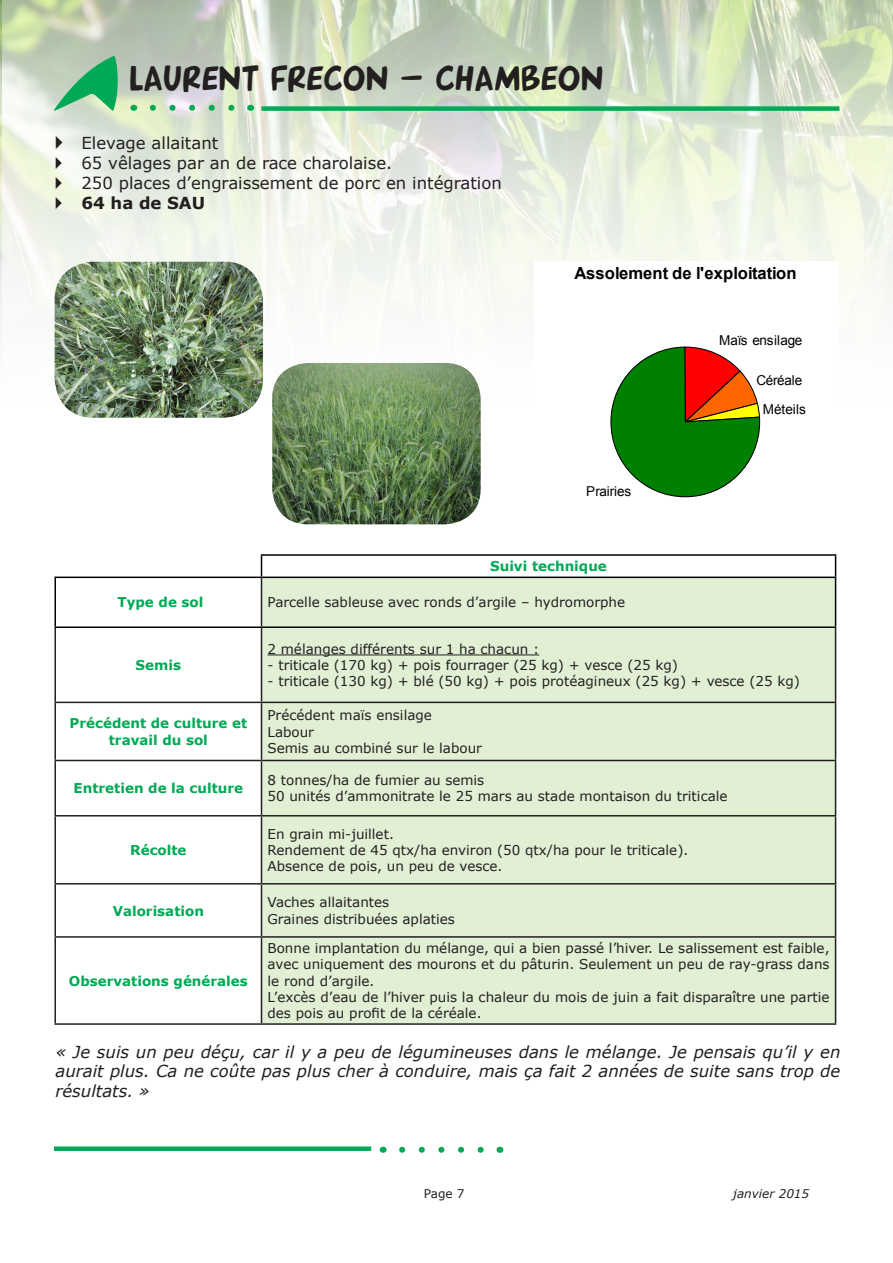
<style>
.page{position:relative;width:893px;height:1263px;background:#fff}
.page>*{position:absolute;margin:0;border:0;box-sizing:border-box;transform-origin:0 0}
.t1{font:34.5px "Arnold 21";color:#231f20}
.t2{font:700 16.8px "Arial";letter-spacing:.005em;color:#000}
.t3{font:italic 16.5px/19.8px "Verdana";color:#231f20;text-align:justify}
.t4{font:16.5px/19.8px "Verdana";color:#231f20}
.t5{font:700 16.5px "Verdana";color:#231f20}
.t6{font:13.65px/29.2px "Arial";letter-spacing:-.02em;color:#000;text-align:center}
.t7{font:13.5px/16.2px "Verdana";color:#231f20}
.t8{font:700 13.5px/16.2px "Verdana";color:#00a955;text-align:center}
.t9{font:italic 12px "Verdana";color:#231f20}
.t10{font:12px "Verdana";color:#231f20}
</style>
<div class="page">
<img style="left:0;top:0;width:893px;height:383px">
<div style="left:261px;top:106px;width:578px;height:5px;background:#00a955"></div>
<svg style="left:54px;top:56px;width:64px;height:55px"></svg>
<div style="left:54px;top:1146px;width:317px;height:5px;background:#00a955"></div>
<svg style="left:402px;top:1147px;width:82px;height:6px"></svg>
<svg style="left:153px;top:105px;width:87px;height:6px"></svg>
<div style="left:262px;top:578px;width:573px;height:445px;background:#e1efd4"></div>
<hr style="left:835px;top:628px;width:1px;height:74px;background:#231f20">
<hr style="left:54px;top:702px;width:207px;height:1px;background:#231f20">
<hr style="left:261px;top:702px;width:575px;height:1px;background:#231f20">
<hr style="left:835px;top:703px;width:1px;height:57px;background:#231f20">
<hr style="left:54px;top:760px;width:207px;height:1px;background:#231f20">
<hr style="left:261px;top:760px;width:575px;height:1px;background:#231f20">
<hr style="left:835px;top:761px;width:1px;height:54px;background:#231f20">
<hr style="left:54px;top:815px;width:207px;height:1px;background:#231f20">
<hr style="left:261px;top:815px;width:575px;height:1px;background:#231f20">
<hr style="left:835px;top:816px;width:1px;height:67px;background:#231f20">
<hr style="left:54px;top:883px;width:207px;height:1px;background:#231f20">
<hr style="left:261px;top:883px;width:575px;height:1px;background:#231f20">
<hr style="left:835px;top:884px;width:1px;height:52px;background:#231f20">
<hr style="left:54px;top:936px;width:207px;height:2px;background:#231f20">
<hr style="left:261px;top:936px;width:575px;height:2px;background:#231f20">
<hr style="left:835px;top:938px;width:1px;height:85px;background:#231f20">
<hr style="left:261px;top:1023px;width:575px;height:2px;background:#231f20">
<hr style="left:261px;top:578px;width:1px;height:48px;background:#231f20">
<hr style="left:54px;top:628px;width:2px;height:74px;background:#231f20">
<hr style="left:261px;top:628px;width:1px;height:74px;background:#231f20">
<hr style="left:54px;top:703px;width:2px;height:57px;background:#231f20">
<hr style="left:261px;top:703px;width:1px;height:57px;background:#231f20">
<hr style="left:54px;top:761px;width:2px;height:54px;background:#231f20">
<hr style="left:261px;top:761px;width:1px;height:54px;background:#231f20">
<hr style="left:54px;top:816px;width:2px;height:67px;background:#231f20">
<hr style="left:261px;top:816px;width:1px;height:67px;background:#231f20">
<hr style="left:54px;top:884px;width:2px;height:52px;background:#231f20">
<hr style="left:261px;top:884px;width:1px;height:52px;background:#231f20">
<hr style="left:54px;top:938px;width:2px;height:85px;background:#231f20">
<hr style="left:261px;top:938px;width:1px;height:85px;background:#231f20">
<hr style="left:54px;top:1023px;width:207px;height:2px;background:#231f20">
<hr style="left:54px;top:576px;width:207px;height:2px;background:#000">
<hr style="left:54px;top:578px;width:2px;height:48px;background:#000">
<hr style="left:835px;top:578px;width:1px;height:48px;background:#000">
<hr style="left:54px;top:626px;width:207px;height:2px;background:#000">
<hr style="left:261px;top:626px;width:575px;height:2px;background:#000">
<hr style="left:261px;top:554px;width:575px;height:2px;background:#000">
<svg style="left:261px;top:556px;width:1px;height:20px"></svg>
<svg style="left:835px;top:556px;width:1px;height:20px"></svg>
<hr style="left:261px;top:576px;width:575px;height:2px;background:#000">
<hr style="left:267px;top:654px;width:272px;height:1px;background:#231f20">
<img style="left:55px;top:262px;width:208px;height:156px">
<img style="left:272px;top:363px;width:209px;height:161px">
<svg style="left:535px;top:262px;width:304px;height:236px"></svg>
<svg style="left:56px;top:136px;width:7px;height:13px"></svg>
<svg style="left:56px;top:157px;width:6px;height:12px"></svg>
<svg style="left:56px;top:177px;width:6px;height:12px"></svg>
<svg style="left:56px;top:197px;width:6px;height:12px"></svg>
<h1 class="t1" style="left:131px;top:57px;width:476px">LAURENT FRECON - CHAMBEON</h1>
<p class="t4" style="left:81px;top:133px;width:422px">Elevage allaitant<br>65 vêlages par an de race charolaise.<br>250 places d’engraissement de porc en intégration</p>
<p class="t5" style="left:81px;top:191px;width:125px">64 ha de SAU</p>
<p class="t2" style="left:575px;top:262px;width:224px">Assolement de l'exploitation</p>
<p class="t6" style="left:586px;top:476px;width:47px">Prairies</p>
<p class="t6" style="left:719px;top:326px;width:85px">Maïs ensilage</p>
<p class="t6" style="left:756px;top:365px;width:51px">Céréale<br>Méteils</p>
<p class="t8" style="left:490px;top:558px;width:118px">Suivi technique</p>
<p class="t8" style="left:118px;top:594px;width:87px">Type de sol</p>
<p class="t7" style="left:267px;top:594px;width:359px">Parcelle sableuse avec ronds d’argile – hydromorphe</p>
<p class="t8" style="left:136px;top:657px;width:47px">Semis</p>
<p class="t7" style="left:267px;top:641px;width:273px">2 mélanges différents sur 1 ha chacun :</p>
<p class="t7" style="left:267px;top:657px;width:412px">- triticale (170 kg) + pois fourrager (25 kg) + vesce (25 kg)</p>
<p class="t7" style="left:267px;top:673px;width:534px">- triticale (130 kg) + blé (50 kg) + pois protéagineux (25 kg) + vesce (25 kg)</p>
<p class="t8" style="left:70px;top:715px;width:179px">Précédent de culture et travail du sol</p>
<p class="t7" style="left:267px;top:707px;width:216px">Précédent maïs ensilage<br>Labour<br>Semis au combiné sur le labour</p>
<p class="t8" style="left:74px;top:780px;width:171px">Entretien de la culture</p>
<p class="t7" style="left:267px;top:772px;width:461px">8 tonnes/ha de fumier au semis<br>50 unités d’ammonitrate le 25 mars au stade montaison du triticale</p>
<p class="t8" style="left:130px;top:842px;width:58px">Récolte</p>
<p class="t7" style="left:267px;top:825px;width:422px">En grain mi-juillet.<br>Rendement de 45 qtx/ha environ (50 qtx/ha pour le triticale).<br>Absence de pois, un peu de vesce.</p>
<p class="t8" style="left:113px;top:902px;width:93px">Valorisation</p>
<p class="t7" style="left:267px;top:894px;width:189px">Vaches allaitantes<br>Graines distribuées aplaties</p>
<p class="t7" style="left:267px;top:940px;width:564px">Bonne implantation du mélange, qui a bien passé l’hiver. Le salissement est faible, avec uniquement des mourons et du pâturin. Seulement un peu de ray-grass dans le rond d’argile.<br>L’excès d’eau de l’hiver puis la chaleur du mois de juin a fait disparaître une partie des pois au profit de la céréale.</p>
<p class="t3" style="left:55px;top:1041px;width:786px">« Je suis un peu déçu, car il y a peu de légumineuses dans le mélange. Je pensais qu’il y en aurait plus. Ca ne coûte pas plus cher à conduire, mais ça fait 2 années de suite sans trop de résultats. »</p>
<p class="t8" style="left:69px;top:972px;width:180px">Observations générales</p>
<p class="t10" style="left:424px;top:1185px;width:42px">Page 7</p>
<p class="t9" style="left:733px;top:1185px;width:78px">janvier 2015</p>
</div>
